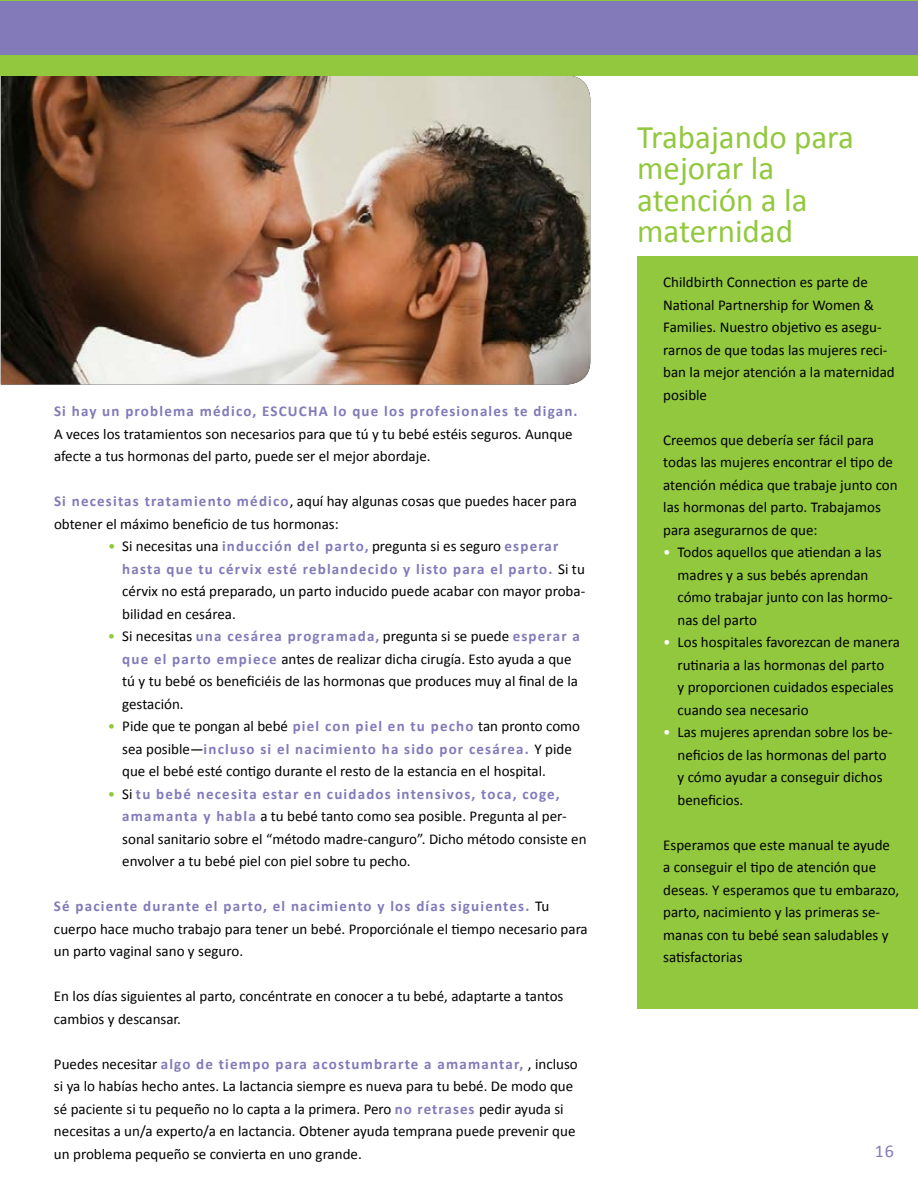
<style>
.page{position:relative;width:918px;height:1188px;background:#fff}
.page>*{position:absolute;margin:0;border:0;box-sizing:border-box;transform-origin:0 0}
.t1{font:33px/31.5px "Calibri";color:#92c83e}
.t2{font:18px "Calibri";color:#827ab9}
.t3{font:15px/22.5px "Calibri";color:#000}
.t4{font:700 15px "Calibri";letter-spacing:.08em;color:#827ab9}
.s1{font-weight:700;color:#827ab9}
.s2{color:#92c83e}
.s3{color:#fff}
</style>
<div class="page">
<img style="left:1px;top:76px;width:589px;height:308px">
<div style="left:637px;top:256px;width:281px;height:753px;background:#92c83e"></div>
<div style="left:0;top:0;width:918px;height:76px;background:#92c83e"></div>
<div style="left:0;top:1px;width:918px;height:54px;background:#827ab9"></div>
<p class="t4" style="left:54px;top:402px;width:525px">Si hay un problema médico, ESCUCHA lo que los profesionales te digan.</p>
<p class="t3" style="left:54px;top:422px;width:520px">A veces los tratamientos son necesarios para que tú y tu bebé estéis seguros. Aunque afecte a tus hormonas del parto, puede ser el mejor abordaje.</p>
<p class="t3" style="left:54px;top:489px;width:525px"><span class="s1">Si necesitas tratamiento médico</span>, aquí hay algunas cosas que puedes hacer para obtener el máximo beneficio de tus hormonas:</p>
<p class="t3" style="left:122px;top:534px;width:465px;text-indent:-14px"><span class="s2">•</span> Si necesitas una <span class="s1">inducción del parto,</span> pregunta si es seguro <span class="s1">esperar hasta que tu cérvix esté reblandecido y listo para el parto.</span> Si tu cérvix no está preparado, un parto inducido puede acabar con mayor proba&shy;bilidad en cesárea.</p>
<p class="t3" style="left:122px;top:624px;width:459px;text-indent:-14px"><span class="s2">•</span> Si necesitas <span class="s1">una cesárea programada,</span> pregunta si se puede <span class="s1">esperar a que el parto empiece</span> antes de realizar dicha cirugía. Esto ayuda a que tú y tu bebé os beneficiéis de las hormonas que produces muy al final de la gestación.</p>
<p class="t3" style="left:122px;top:714px;width:459px;text-indent:-14px"><span class="s2">•</span> Pide que te pongan al bebé <span class="s1">piel con piel en tu pecho</span> tan pronto como sea posible—<span class="s1">incluso si el nacimiento ha sido por cesárea.</span> Y pide que el bebé esté contigo durante el resto de la estancia en el hospital.</p>
<p class="t3" style="left:122px;top:782px;width:466px;text-indent:-14px"><span class="s2">•</span> Si <span class="s1">tu bebé necesita estar en cuidados intensivos, toca, coge, amamanta y habla</span> a tu bebé tanto como sea posible. Pregunta al per&shy;sonal sanitario sobre el “método madre-canguro”. Dicho método consiste en envolver a tu bebé piel con piel sobre tu pecho.</p>
<p class="t3" style="left:54px;top:894px;width:535px"><span class="s1">Sé paciente durante el parto, el nacimiento y los días siguientes.</span> Tu cuerpo hace mucho trabajo para tener un bebé. Proporciónale el tiempo necesario para un parto vaginal sano y seguro.</p>
<p class="t3" style="left:54px;top:984px;width:511px">En los días siguientes al parto, concéntrate en conocer a tu bebé, adaptarte a tantos cambios y descansar.</p>
<p class="t3" style="left:54px;top:1052px;width:525px">Puedes necesitar <span class="s1">algo de tiempo para acostumbrarte a amamantar,</span> , incluso si ya lo habías hecho antes. La lactancia siempre es nueva para tu bebé. De modo que sé paciente si tu pequeño no lo capta a la primera. Pero <span class="s1">no retrases</span> pedir ayuda si necesitas a un/a experto/a en lactancia. Obtener ayuda temprana puede prevenir que un problema pequeño se convierta en uno grande.</p>
<h1 class="t1" style="left:637px;top:120px;width:218px">Trabajando para mejorar la atención a la maternidad</h1>
<p class="t3" style="left:663px;top:270px;width:233px">Childbirth Connection es parte de<br>National Partnership for Women &amp;<br>Families. Nuestro objetivo es asegu&shy;rarnos de que todas las mujeres reci&shy;ban la mejor atención a la maternidad posible</p>
<p class="t3" style="left:663px;top:428px;width:236px">Creemos que debería ser fácil para todas las mujeres encontrar el tipo de atención médica que trabaje junto con las hormonas del parto. Trabajamos para asegurarnos de que:</p>
<p class="t3" style="left:678px;top:540px;width:217px;text-indent:-14px"><span class="s3">•</span> Todos aquellos que atiendan a las madres y a sus bebés aprendan cómo trabajar junto con las hormo&shy;nas del parto</p>
<p class="t3" style="left:678px;top:630px;width:224px;text-indent:-14px"><span class="s3">•</span> Los hospitales favorezcan de manera rutinaria a las hormonas del parto<br>y proporcionen cuidados especiales cuando sea necesario</p>
<p class="t3" style="left:678px;top:720px;width:217px;text-indent:-14px"><span class="s3">•</span> Las mujeres aprendan sobre los be&shy;neficios de las hormonas del parto y cómo ayudar a conseguir dichos beneficios.</p>
<p class="t3" style="left:663px;top:833px;width:238px">Esperamos que este manual te ayude a conseguir el tipo de atención que deseas. Y esperamos que tu embarazo, parto, nacimiento y las primeras se&shy;manas con tu bebé sean saludables y satisfactorias</p>
<p class="t2" style="left:875px;top:1139px;width:21px">16</p>
</div>
